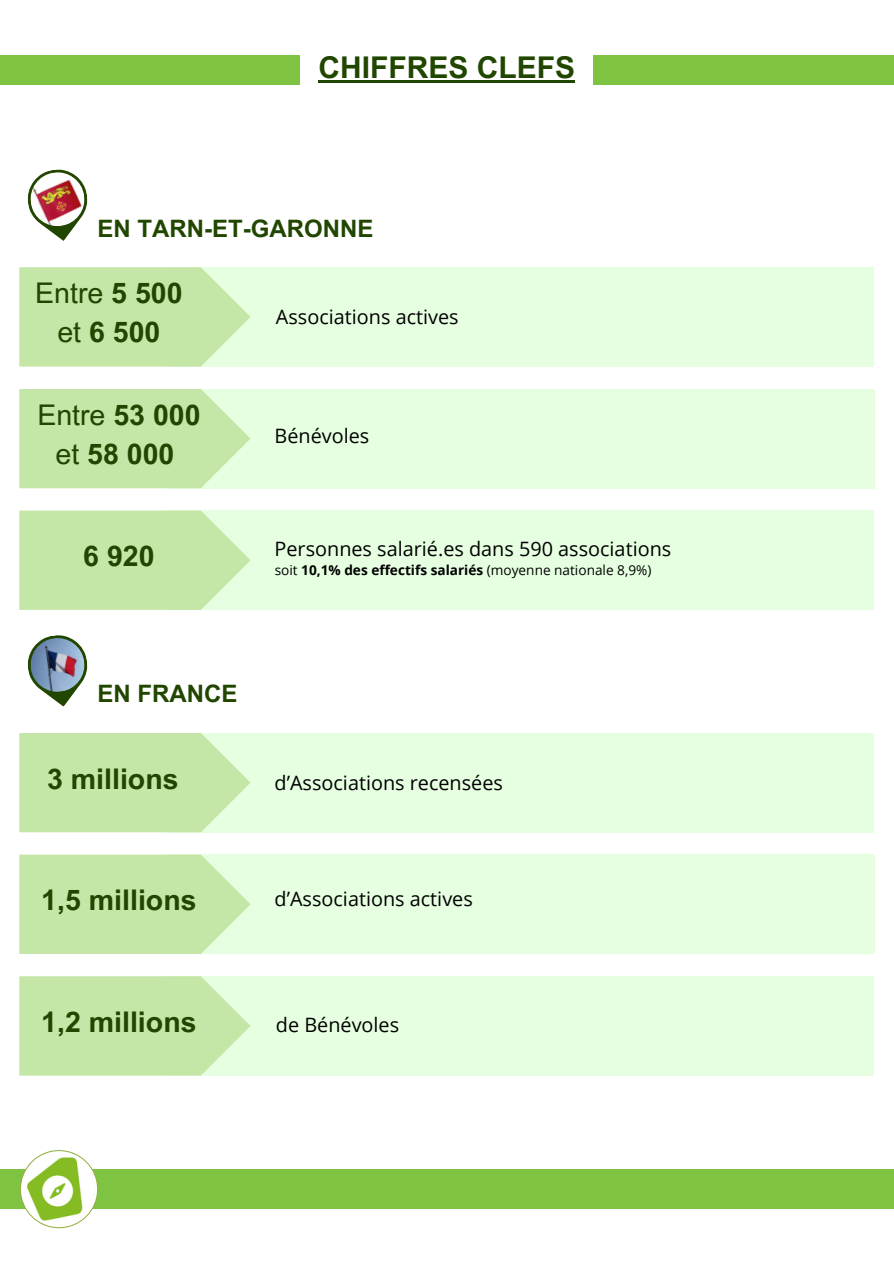
<style>
.page{position:relative;width:894px;height:1264px;background:#fff}
.page>*{position:absolute;margin:0;border:0;box-sizing:border-box;transform-origin:0 0}
.t1{font:700 30px "Arial MT Pro";color:#214600}
.t2{font:700 28.5px/39px "Arial MT Pro";color:#214600;text-align:center}
.t3{font:700 24px "Arial MT Pro";color:#214600}
.t4{font:19.8px "Open Sans";color:#000}
.t5{font:13.65px "Open Sans";color:#000}
.s1{font-weight:400}
.s2{font-weight:700}
</style>
<div class="page">
<div style="left:0;top:1169px;width:893px;height:39px;background:#7fc342"></div>
<svg style="left:20px;top:1150px;width:78px;height:78px"></svg>
<svg style="left:21px;top:1151px;width:76px;height:76px"></svg>
<img style="left:23px;top:1152px;width:72px;height:73px;border-radius:50%">
<svg style="left:27px;top:169px;width:61px;height:72px"></svg>
<img style="left:29px;top:170px;width:57px;height:58px">
<div style="left:593px;top:55px;width:300px;height:30px;background:#7fc342"></div>
<div style="left:0;top:55px;width:300px;height:30px;background:#7fc342"></div>
<hr style="left:318px;top:81px;width:257px;height:2px;background:#214600">
<div style="left:166px;top:267px;width:708px;height:99px;background:#e6ffe1"></div>
<svg style="left:19px;top:267px;width:231px;height:99px"></svg>
<div style="left:166px;top:389px;width:708px;height:99px;background:#e6ffe1"></div>
<svg style="left:19px;top:389px;width:231px;height:99px"></svg>
<div style="left:166px;top:510px;width:708px;height:100px;background:#e6ffe1"></div>
<svg style="left:19px;top:510px;width:231px;height:100px"></svg>
<svg style="left:27px;top:635px;width:61px;height:71px"></svg>
<img style="left:29px;top:636px;width:57px;height:57px">
<div style="left:166px;top:733px;width:708px;height:99px;background:#e6ffe1"></div>
<svg style="left:19px;top:733px;width:231px;height:99px"></svg>
<div style="left:166px;top:854px;width:708px;height:99px;background:#e6ffe1"></div>
<svg style="left:19px;top:854px;width:231px;height:99px"></svg>
<div style="left:166px;top:976px;width:708px;height:99px;background:#e6ffe1"></div>
<svg style="left:19px;top:976px;width:231px;height:99px"></svg>
<h3 class="t1" style="left:318px;top:57px;width:258px">CHIFFRES CLEFS</h3>
<p class="t3" style="left:97px;top:219px;width:277px">EN TARN-ET-GARONNE</p>
<h5 class="t2" style="left:35px;top:277px;width:149px"><span class="s1">Entre</span> 5 500 <span class="s1">et</span> 6 500</h5>
<h5 class="t2" style="left:37px;top:398px;width:165px"><span class="s1">Entre</span> 53 000 <span class="s1">et</span> 58 000</h5>
<h3 class="t4" style="left:276px;top:303px;width:184px">Associations actives</h3>
<h2 class="t4" style="left:274px;top:421px;width:96px">Bénévoles</h2>
<h5 class="t2" style="left:83px;top:540px;width:73px">6 920</h5>
<p class="t4" style="left:274px;top:535px;width:398px">Personnes salarié.es dans 590 associations</p>
<p class="t5" style="left:274px;top:560px;width:378px">soit <span class="s2">10,1% des effectifs salariés</span> (moyenne nationale 8,9%)</p>
<h4 class="t3" style="left:97px;top:685px;width:141px">EN FRANCE</h4>
<h5 class="t2" style="left:47px;top:763px;width:133px">3 millions</h5>
<h2 class="t4" style="left:274px;top:768px;width:230px">d’Associations recensées</h2>
<h5 class="t2" style="left:41px;top:884px;width:157px">1,5 millions</h5>
<h2 class="t4" style="left:274px;top:884px;width:200px">d’Associations actives</h2>
<h5 class="t2" style="left:41px;top:1005px;width:157px">1,2 millions</h5>
<p class="t4" style="left:276px;top:1010px;width:125px">de Bénévoles</p>
</div>
